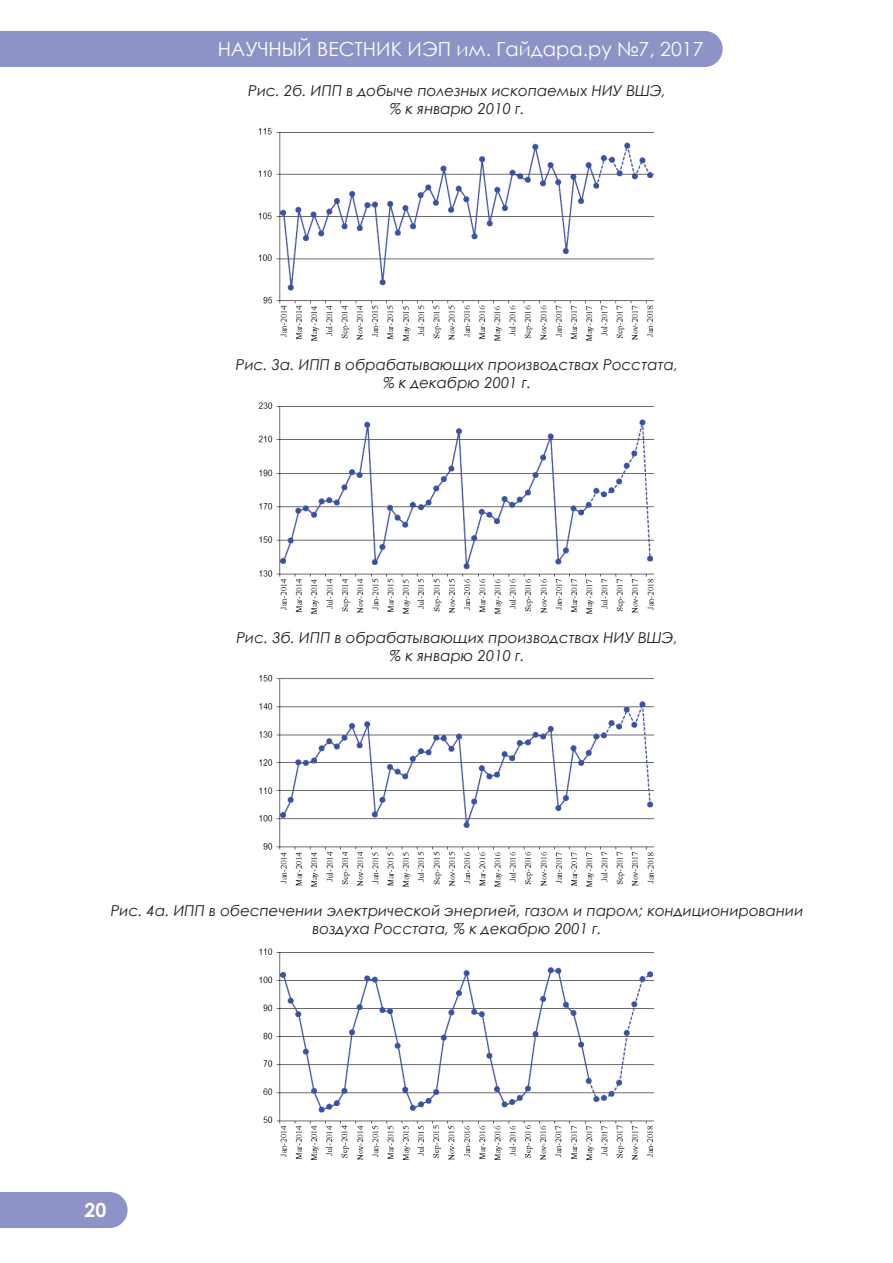
<style>
.page{position:relative;width:893px;height:1263px;background:#fff}
.page>*{position:absolute;margin:0;border:0;box-sizing:border-box;transform-origin:0 0}
.t1{font:19.5px "Century Gothic";color:#fff}
.t2{font:700 19.5px "Century Gothic";color:#fff}
.t3{font:italic 15px/18px "Century Gothic";color:#231f20;text-align:center}
</style>
<div class="page">
<div style="left:687px;top:32px;width:35px;height:34px;background:#8d92c7;border-radius:50%"></div>
<div style="left:687px;top:31px;width:36px;height:36px;border:2px solid #8d92c7;border-radius:50%"></div>
<div style="left:0;top:31px;width:705px;height:36px;background:#8d92c7"></div>
<div style="left:92px;top:1193px;width:35px;height:34px;background:#8d92c7;border-radius:50%"></div>
<div style="left:92px;top:1192px;width:36px;height:36px;border:2px solid #8d92c7;border-radius:50%"></div>
<div style="left:0;top:1192px;width:108px;height:36px;background:#8d92c7"></div>
<img style="left:258px;top:127px;width:397px;height:214px">
<img style="left:258px;top:402px;width:397px;height:212px">
<img style="left:259px;top:674px;width:396px;height:213px">
<img style="left:259px;top:948px;width:396px;height:213px">
<h1 class="t1" style="left:218px;top:36px;width:55px">НАУЧНЫЙ</h1>
<h1 class="t1" style="left:317px;top:36px;width:13px">ВЕСТНИК</h1>
<h1 class="t1" style="left:408px;top:36px;width:15px">ИЭП</h1>
<h1 class="t1" style="left:457px;top:36px;width:248px">им. Гайдара.ру №7, 2017</h1>
<p class="t3" style="left:248px;top:82px;width:419px">Рис. 2б. ИПП в добыче полезных ископаемых НИУ ВШЭ, % к январю 2010 г.</p>
<p class="t3" style="left:236px;top:355px;width:444px">Рис. 3а. ИПП в обрабатывающих производствах Росстата, % к декабрю 2001 г.</p>
<p class="t3" style="left:236px;top:628px;width:443px">Рис. 3б. ИПП в обрабатывающих производствах НИУ ВШЭ, % к январю 2010 г.</p>
<p class="t3" style="left:111px;top:901px;width:694px">Рис. 4а. ИПП в обеспечении электрической энергией, газом и паром; кондиционировании воздуха Росстата, % к декабрю 2001 г.</p>
<h1 class="t2" style="left:84px;top:1195px;width:23px">20</h1>
</div>
